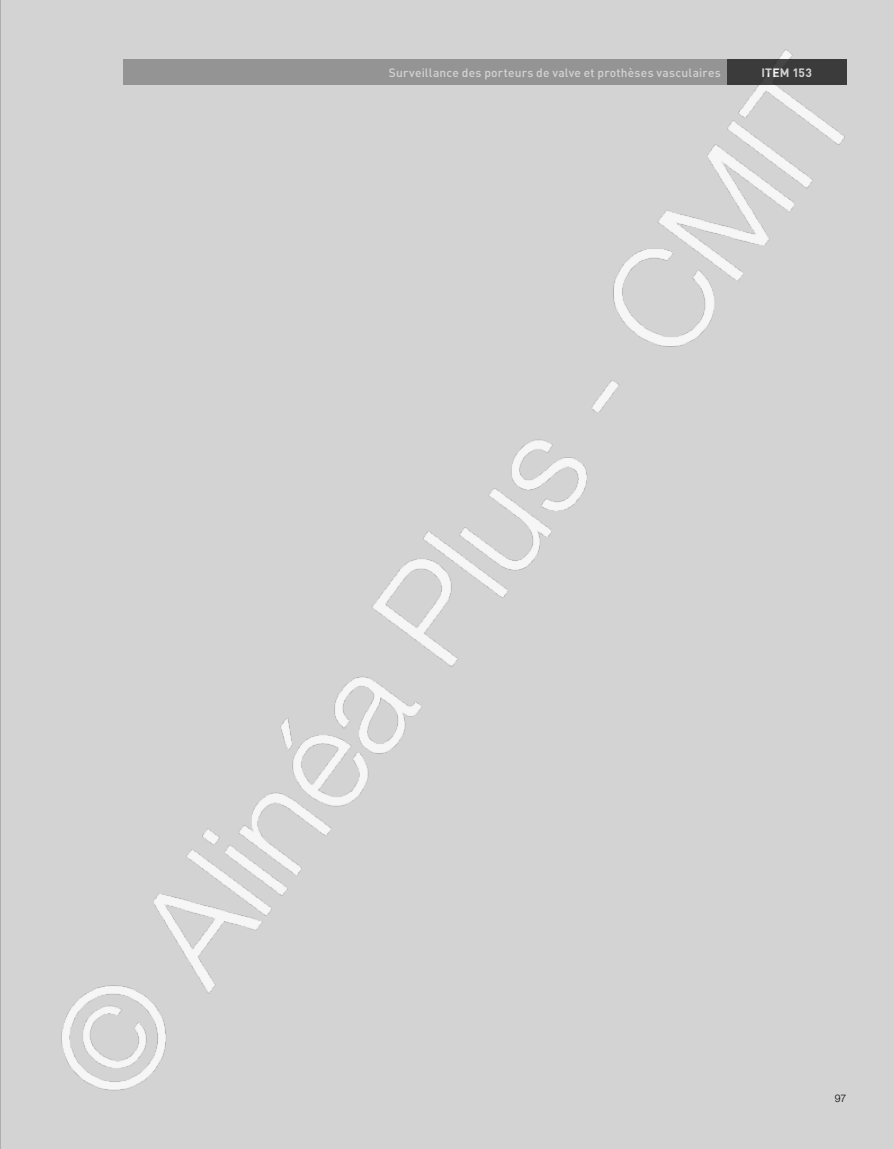
<style>
.page{position:relative;width:893px;height:1149px;background:#fff}
.page>*{position:absolute;margin:0;border:0;box-sizing:border-box;transform-origin:0 0}
.t1{font:500 12px "DIN";letter-spacing:.015em;color:#fff}
.t2{font:700 12px "DIN";letter-spacing:.02em;color:#fff}
.t3{font:300 10.5px "Helvetica Neue LT Std";color:#000}
</style>
<div class="page">
<div style="left:1px;top:0;width:892px;height:1148px;background:#d3d3d3"></div>
<hr style="left:0;top:0;width:1px;height:1148px;background:#d3d3d3">
<p class="t1" style="left:389px;top:64px;width:333px">Surveillance des porteurs de valve et prothèses vasculaires</p>
<p class="t2" style="left:761px;top:64px;width:52px">ITEM 153</p>
<p class="t3" style="left:835px;top:1091px;width:13px">97</p>
</div>
